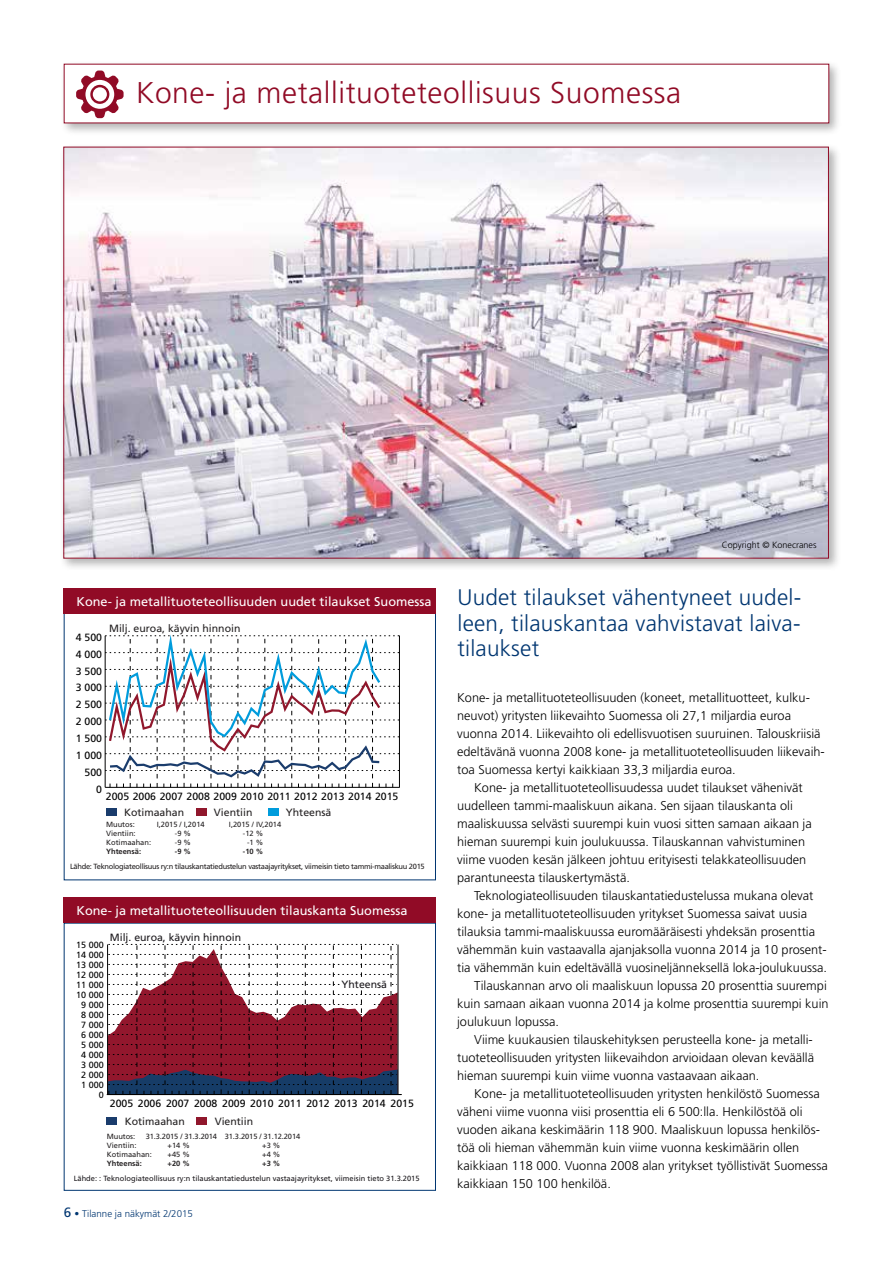
<style>
.page{position:relative;width:893px;height:1263px;background:#fff}
.page>*{position:absolute;margin:0;border:0;box-sizing:border-box;transform-origin:0 0}
.t1{font:300 30px "Frutiger LT Std";letter-spacing:.02em;color:#910b26}
.t2{font:300 22.5px/25.5px "Frutiger LT Std";letter-spacing:.01em;color:#003671;text-align:justify}
.t3{font:300 12.75px "Frutiger LT Std";color:#000}
.t4{font:12.75px "Frutiger LT Std";color:#fff}
.t5{font:10.5px "Frutiger LT Std";color:#000}
.t6{font:10.5px "Frutiger LT Std";color:#232021}
.t7{font:10.5px "Frutiger LT Std";color:#1b181c}
.t8{font:300 9.75px "Frutiger LT Std";color:#003671}
.t9{font:9px "Frutiger LT Std";color:#000}
.t10{font:300 9px "Frutiger LT Std";color:#000}
.t11{font:7.5px "Frutiger LT Std";letter-spacing:-.04em;color:#232021}
.t12{font:7.5px "Frutiger LT Std";color:#1b181c}
.t13{font:7.5px "Frutiger LT Std";color:#232021}
.t14{font:7.5px "Frutiger LT Std";letter-spacing:-.01em;color:#232021}
.t15{font:700 7.5px "Frutiger LT Std";color:#232021}
.s1{font-weight:400;font-size:13.5px}
</style>
<div class="page">
<div style="left:60px;top:60px;width:782px;height:76px;background:#000;opacity:.3"></div>
<div style="left:64px;top:64px;width:765px;height:59px;background:#fff"></div>
<svg style="left:76px;top:71px;width:48px;height:47px"></svg>
<div style="left:59px;top:143px;width:782px;height:428px;background:#000;opacity:.3"></div>
<img style="left:65px;top:149px;width:762px;height:407px">
<div style="left:106px;top:808px;width:10px;height:7px;background:#1a3c6c"></div>
<div style="left:196px;top:808px;width:10px;height:7px;background:#90172c"></div>
<div style="left:268px;top:808px;width:10px;height:7px;background:#009cdc"></div>
<svg style="left:105px;top:634px;width:295px;height:154px"></svg>
<div style="left:64px;top:588px;width:372px;height:26px;background:#910b26"></div>
<div style="left:107px;top:1118px;width:10px;height:7px;background:#1a3c6c"></div>
<div style="left:197px;top:1118px;width:10px;height:7px;background:#90172c"></div>
<hr style="left:398px;top:944px;width:1px;height:150px;background:#000">
<hr style="left:107px;top:944px;width:1px;height:150px;background:#000">
<hr style="left:107px;top:1094px;width:294px;height:1px;background:#000">
<svg style="left:108px;top:944px;width:290px;height:150px"></svg>
<div style="left:364px;top:996px;width:8px;height:10px;background:#fff"></div>
<div style="left:341px;top:978px;width:48px;height:12px;background:#fff"></div>
<div style="left:64px;top:923px;width:372px;height:268px;border:1px solid #003671"></div>
<div style="left:64px;top:897px;width:372px;height:26px;background:#910b26"></div>
<h1 class="t1" style="left:136px;top:76px;width:547px">Kone- ja metallituoteteollisuus Suomessa</h1>
<p class="t10" style="left:722px;top:540px;width:96px">Copyright © Konecranes</p>
<p class="t4" style="left:77px;top:594px;width:356px">Kone- ja metallituoteteollisuuden uudet tilaukset Suomessa</p>
<p class="t5" style="left:76px;top:631px;width:28px">4 500</p>
<p class="t5" style="left:76px;top:648px;width:28px">4 000</p>
<p class="t5" style="left:76px;top:665px;width:28px">3 500</p>
<p class="t5" style="left:76px;top:682px;width:28px">3 000</p>
<p class="t5" style="left:76px;top:698px;width:28px">2 500</p>
<p class="t5" style="left:76px;top:715px;width:28px">2 000</p>
<p class="t5" style="left:76px;top:732px;width:28px">1 500</p>
<p class="t5" style="left:76px;top:749px;width:28px">1 000</p>
<p class="t5" style="left:85px;top:766px;width:19px">500</p>
<p class="t6" style="left:109px;top:622px;width:133px">Milj. euroa, käyvin hinnoin</p>
<p class="t5" style="left:96px;top:783px;width:7px">0</p>
<p class="t5" style="left:106px;top:790px;width:294px">2005 2006 2007 2008 2009 2010 2011 2012 2013 2014 2015</p>
<p class="t6" style="left:124px;top:806px;width:62px">Kotimaahan</p>
<p class="t6" style="left:214px;top:806px;width:40px">Vientiin</p>
<p class="t6" style="left:286px;top:806px;width:47px">Yhteensä</p>
<p class="t11" style="left:106px;top:820px;width:30px">Muutos:</p>
<p class="t13" style="left:157px;top:820px;width:49px">I,2015 / I,2014</p>
<p class="t13" style="left:229px;top:820px;width:54px">I,2015 / IV,2014</p>
<p class="t13" style="left:106px;top:829px;width:31px">Vientiin:</p>
<p class="t11" style="left:175px;top:829px;width:18px">-9 %</p>
<p class="t11" style="left:243px;top:829px;width:22px">-12 %</p>
<p class="t13" style="left:106px;top:838px;width:47px">Kotimaahan:</p>
<p class="t11" style="left:175px;top:838px;width:18px">-9 %</p>
<p class="t11" style="left:247px;top:838px;width:18px">-1 %</p>
<p class="t15" style="left:106px;top:847px;width:37px">Yhteensä:</p>
<p class="t15" style="left:175px;top:847px;width:18px">-9 %</p>
<p class="t15" style="left:243px;top:847px;width:22px">-10 %</p>
<p class="t11" style="left:70px;top:862px;width:356px">Lähde: Teknologiateollisuus ry:n tilauskantatiedustelun vastaajayritykset, viimeisin tieto tammi-maaliskuu 2015</p>
<p class="t4" style="left:77px;top:903px;width:332px">Kone- ja metallituoteteollisuuden tilauskanta Suomessa</p>
<p class="t7" style="left:110px;top:931px;width:133px">Milj. euroa, käyvin hinnoin</p>
<p class="t9" style="left:76px;top:940px;width:29px">15 000</p>
<p class="t9" style="left:76px;top:950px;width:29px">14 000</p>
<p class="t9" style="left:76px;top:960px;width:29px">13 000</p>
<p class="t9" style="left:76px;top:970px;width:29px">12 000</p>
<p class="t9" style="left:76px;top:980px;width:29px">11 000</p>
<p class="t9" style="left:76px;top:990px;width:29px">10 000</p>
<p class="t9" style="left:81px;top:1000px;width:24px">9 000</p>
<p class="t9" style="left:81px;top:1010px;width:24px">8 000</p>
<p class="t9" style="left:81px;top:1020px;width:24px">7 000</p>
<p class="t9" style="left:81px;top:1030px;width:24px">6 000</p>
<p class="t9" style="left:81px;top:1040px;width:24px">5 000</p>
<p class="t9" style="left:81px;top:1050px;width:24px">4 000</p>
<p class="t9" style="left:81px;top:1060px;width:24px">3 000</p>
<p class="t9" style="left:81px;top:1070px;width:24px">2 000</p>
<p class="t9" style="left:81px;top:1080px;width:24px">1 000</p>
<p class="t7" style="left:342px;top:978px;width:47px">Yhteensä</p>
<p class="t9" style="left:99px;top:1090px;width:7px">0</p>
<p class="t5" style="left:110px;top:1097px;width:305px">2005 2006 2007 2008 2009 2010 2011 2012 2013 2014 2015</p>
<p class="t6" style="left:125px;top:1115px;width:62px">Kotimaahan</p>
<p class="t6" style="left:215px;top:1115px;width:40px">Vientiin</p>
<p class="t11" style="left:107px;top:1132px;width:30px">Muutos:</p>
<p class="t14" style="left:146px;top:1132px;width:156px">31.3.2015 / 31.3.2014 31.3.2015 / 31.12.2014</p>
<p class="t13" style="left:107px;top:1141px;width:31px">Vientiin:</p>
<p class="t11" style="left:168px;top:1141px;width:24px">+14 %</p>
<p class="t11" style="left:262px;top:1141px;width:20px">+3 %</p>
<p class="t13" style="left:107px;top:1150px;width:47px">Kotimaahan:</p>
<p class="t11" style="left:168px;top:1150px;width:24px">+45 %</p>
<p class="t11" style="left:262px;top:1150px;width:20px">+4 %</p>
<p class="t15" style="left:107px;top:1159px;width:37px">Yhteensä:</p>
<p class="t15" style="left:168px;top:1159px;width:24px">+20 %</p>
<p class="t15" style="left:262px;top:1159px;width:20px">+3 %</p>
<p class="t12" style="left:74px;top:1173px;width:347px">Lähde: : Teknologiateollisuus ry:n tilauskantatiedustelun vastaajayritykset, viimeisin tieto 31.3.2015</p>
<p class="t8" style="left:64px;top:1208px;width:131px"><span class="s1">6</span> • Tilanne ja näkymät 2/2015</p>
<h2 class="t2" style="left:457px;top:585px;width:345px">Uudet tilaukset vähentyneet uudel&shy;leen, tilauskantaa vahvistavat laiva&shy;tilaukset</h2>
<p class="t3" style="left:457px;top:690px;width:354px">Kone- ja metallituoteteollisuuden (koneet, metallituotteet, kulku-</p>
<p class="t3" style="left:457px;top:708px;width:335px">neuvot) yritysten liikevaihto Suomessa oli 27,1 miljardia euroa</p>
<p class="t3" style="left:457px;top:726px;width:365px">vuonna 2014. Liikevaihto oli edellisvuotisen suuruinen. Talouskriisiä</p>
<p class="t3" style="left:457px;top:744px;width:369px">edeltävänä vuonna 2008 kone- ja metallituoteteollisuuden liikevaih-</p>
<p class="t3" style="left:457px;top:762px;width:280px">toa Suomessa kertyi kaikkiaan 33,3 miljardia euroa.</p>
<p class="t3" style="left:474px;top:780px;width:330px">Kone- ja metallituoteteollisuudessa uudet tilaukset vähenivät</p>
<p class="t3" style="left:457px;top:798px;width:337px">uudelleen tammi-maaliskuun aikana. Sen sijaan tilauskanta oli</p>
<p class="t3" style="left:457px;top:816px;width:356px">maaliskuussa selvästi suurempi kuin vuosi sitten samaan aikaan ja</p>
<p class="t3" style="left:457px;top:834px;width:349px">hieman suurempi kuin joulukuussa. Tilauskannan vahvistuminen</p>
<p class="t3" style="left:457px;top:852px;width:351px">viime vuoden kesän jälkeen johtuu erityisesti telakkateollisuuden</p>
<p class="t3" style="left:457px;top:870px;width:174px">parantuneesta tilauskertymästä.</p>
<p class="t3" style="left:474px;top:888px;width:341px">Teknologiateollisuuden tilauskantatiedustelussa mukana olevat</p>
<p class="t3" style="left:457px;top:906px;width:351px">kone- ja metallituoteteollisuuden yritykset Suomessa saivat uusia</p>
<p class="t3" style="left:457px;top:924px;width:359px">tilauksia tammi-maaliskuussa euromääräisesti yhdeksän prosenttia</p>
<p class="t3" style="left:457px;top:942px;width:371px">vähemmän kuin vastaavalla ajanjaksolla vuonna 2014 ja 10 prosent-</p>
<p class="t3" style="left:457px;top:960px;width:371px">tia vähemmän kuin edeltävällä vuosineljänneksellä loka-joulukuussa.</p>
<p class="t3" style="left:474px;top:978px;width:354px">Tilauskannan arvo oli maaliskuun lopussa 20 prosenttia suurempi</p>
<p class="t3" style="left:457px;top:996px;width:373px">kuin samaan aikaan vuonna 2014 ja kolme prosenttia suurempi kuin</p>
<p class="t3" style="left:457px;top:1014px;width:104px">joulukuun lopussa.</p>
<p class="t3" style="left:474px;top:1032px;width:340px">Viime kuukausien tilauskehityksen perusteella kone- ja metalli-</p>
<p class="t3" style="left:457px;top:1050px;width:359px">tuoteteollisuuden yritysten liikevaihdon arvioidaan olevan keväällä</p>
<p class="t3" style="left:457px;top:1068px;width:304px">hieman suurempi kuin viime vuonna vastaavaan aikaan.</p>
<p class="t3" style="left:474px;top:1086px;width:347px">Kone- ja metallituoteteollisuuden yritysten henkilöstö Suomessa</p>
<p class="t3" style="left:457px;top:1104px;width:347px">väheni viime vuonna viisi prosenttia eli 6 500:lla. Henkilöstöä oli</p>
<p class="t3" style="left:457px;top:1122px;width:364px">vuoden aikana keskimäärin 118 900. Maaliskuun lopussa henkilös-</p>
<p class="t3" style="left:457px;top:1140px;width:344px">töä oli hieman vähemmän kuin viime vuonna keskimäärin ollen</p>
<p class="t3" style="left:457px;top:1158px;width:372px">kaikkiaan 118 000. Vuonna 2008 alan yritykset työllistivät Suomessa</p>
<p class="t3" style="left:457px;top:1176px;width:155px">kaikkiaan 150 100 henkilöä.</p>
</div>
